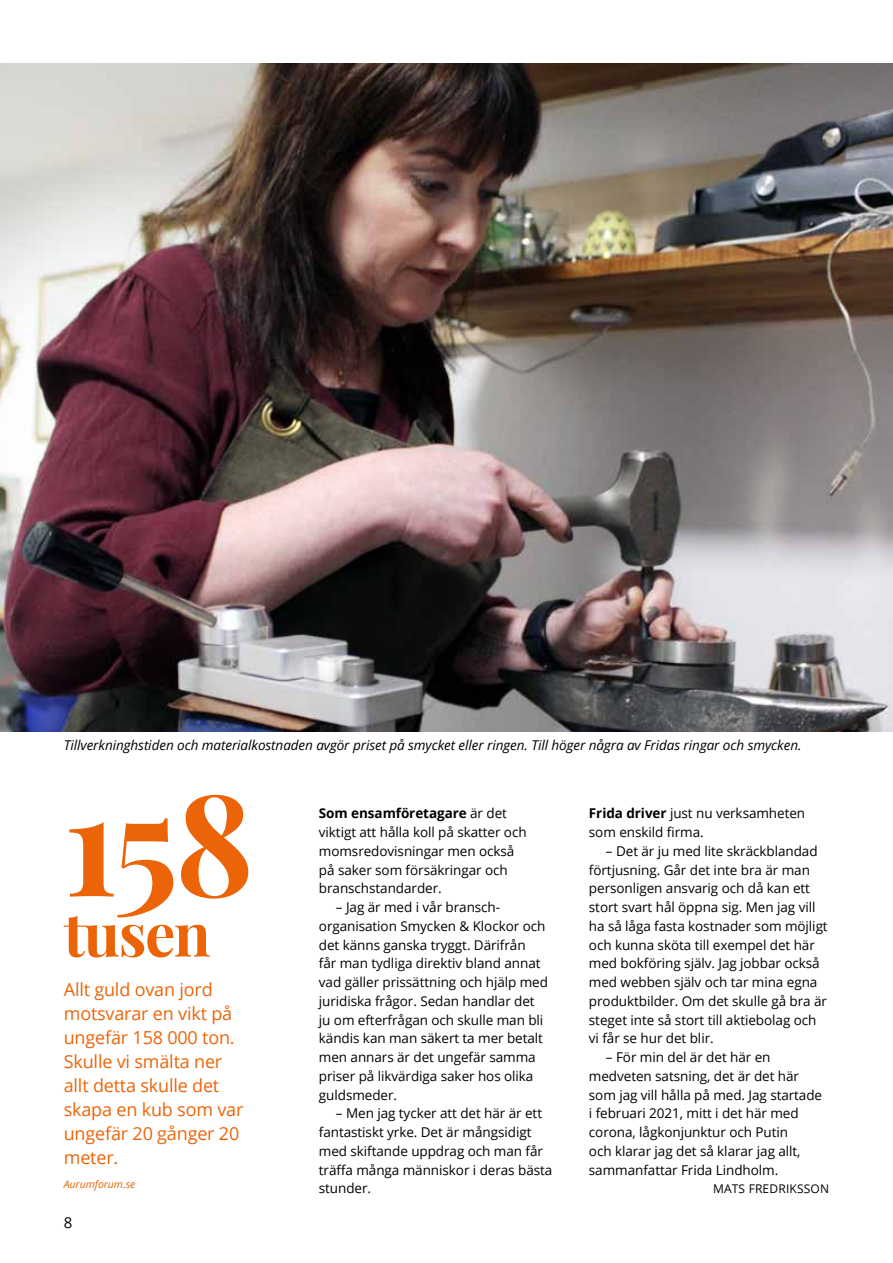
<style>
.page{position:relative;width:893px;height:1263px;background:#fff}
.page>*{position:absolute;margin:0;border:0;box-sizing:border-box;transform-origin:0 0}
.Rubrik_Playfair_36_p{font:141px "Playfair Display";color:#ec6408}
.Rubrik_Playfair_36_p-2{font:60px "Playfair Display";letter-spacing:-.02em;color:#ec6408}
.Spaltfakta{font:18px/24px "Open Sans";letter-spacing:-.01em;color:#ec6408}
.Paginering_vänster{font:15px "Open Sans";color:#000}
.Brödtext_2{font:13.5px/18.8px "Open Sans";letter-spacing:-.005em;color:#000}
.Brödtext_1{font:13.5px/18.8px "Open Sans";letter-spacing:-.005em;color:#000}
.Bildtext{font:italic 13.5px "Open Sans";letter-spacing:-.005em;color:#000}
.Byline{font:12px "Open Sans";letter-spacing:.015em;color:#000}
.Fakta_källa{font:italic 10.5px "Open Sans";letter-spacing:-.005em;color:#ec6408}
.s1{font-weight:700}
</style>
<div class="page">
<img style="left:0;top:64px;width:893px;height:667px">
<p class="Bildtext" style="left:64px;top:736px;width:739px">Tillverkninghstiden och materialkostnaden avgör priset på smycket eller ringen. Till höger några av Fridas ringar och smycken.</p>
<p class="Rubrik_Playfair_36_p" style="left:64px;top:733px;width:192px">158</p>
<p class="Rubrik_Playfair_36_p-2" style="left:64px;top:887px;width:148px">tusen</p>
<p class="Spaltfakta" style="left:64px;top:977px;width:181px">Allt guld ovan jord motsvarar en vikt på ungefär 158 000 ton.<br>Skulle vi smälta ner allt detta skulle det skapa en kub som var ungefär 20 gånger 20 meter.</p>
<p class="Fakta_källa" style="left:64px;top:1177px;width:73px">Aurumforum.se</p>
<p class="Paginering_vänster" style="left:64px;top:1212px;width:10px">8</p>
<p class="Brödtext_1" style="left:319px;top:804px;width:209px"><span class="s1">Som ensamföretagare</span> är det viktigt att hålla koll på skatter och momsredovisningar men också på saker som försäkringar och branschstandarder.</p>
<p class="Brödtext_2" style="left:319px;top:897px;width:231px;text-indent:17px">– Jag är med i vår bransch&shy;organisation Smycken &amp; Klockor och det känns ganska tryggt. Därifrån<br>får man tydliga direktiv bland annat vad gäller prissättning och hjälp med juridiska frågor. Sedan handlar det ju om efterfrågan och skulle man bli kändis kan man säkert ta mer betalt men annars är det ungefär samma priser på likvärdiga saker hos olika guldsmeder.</p>
<p class="Brödtext_2" style="left:319px;top:1104px;width:235px;text-indent:17px">– Men jag tycker att det här är ett fantastiskt yrke. Det är mångsidigt med skiftande uppdrag och man får träffa många människor i deras bästa stunder.</p>
<p class="Brödtext_1" style="left:589px;top:804px;width:218px"><span class="s1">Frida driver</span> just nu verksamheten som enskild firma.</p>
<p class="Brödtext_2" style="left:589px;top:841px;width:240px;text-indent:17px">– Det är ju med lite skräckblandad förtjusning. Går det inte bra är man personligen ansvarig och då kan ett stort svart hål öppna sig. Men jag vill ha så låga fasta kostnader som möjligt och kunna sköta till exempel det här med bokföring själv. Jag jobbar också med webben själv och tar mina egna produktbilder. Om det skulle gå bra är steget inte så stort till aktiebolag och vi får se hur det blir.</p>
<p class="Brödtext_2" style="left:589px;top:1047px;width:235px;text-indent:17px">– För min del är det här en medveten satsning, det är det här som jag vill hålla på med. Jag startade i februari 2021, mitt i det här med corona, lågkonjunktur och Putin<br>och klarar jag det så klarar jag allt, sammanfattar Frida Lindholm.</p>
<p class="Byline" style="left:713px;top:1181px;width:118px">MATS FREDRIKSSON</p>
</div>
